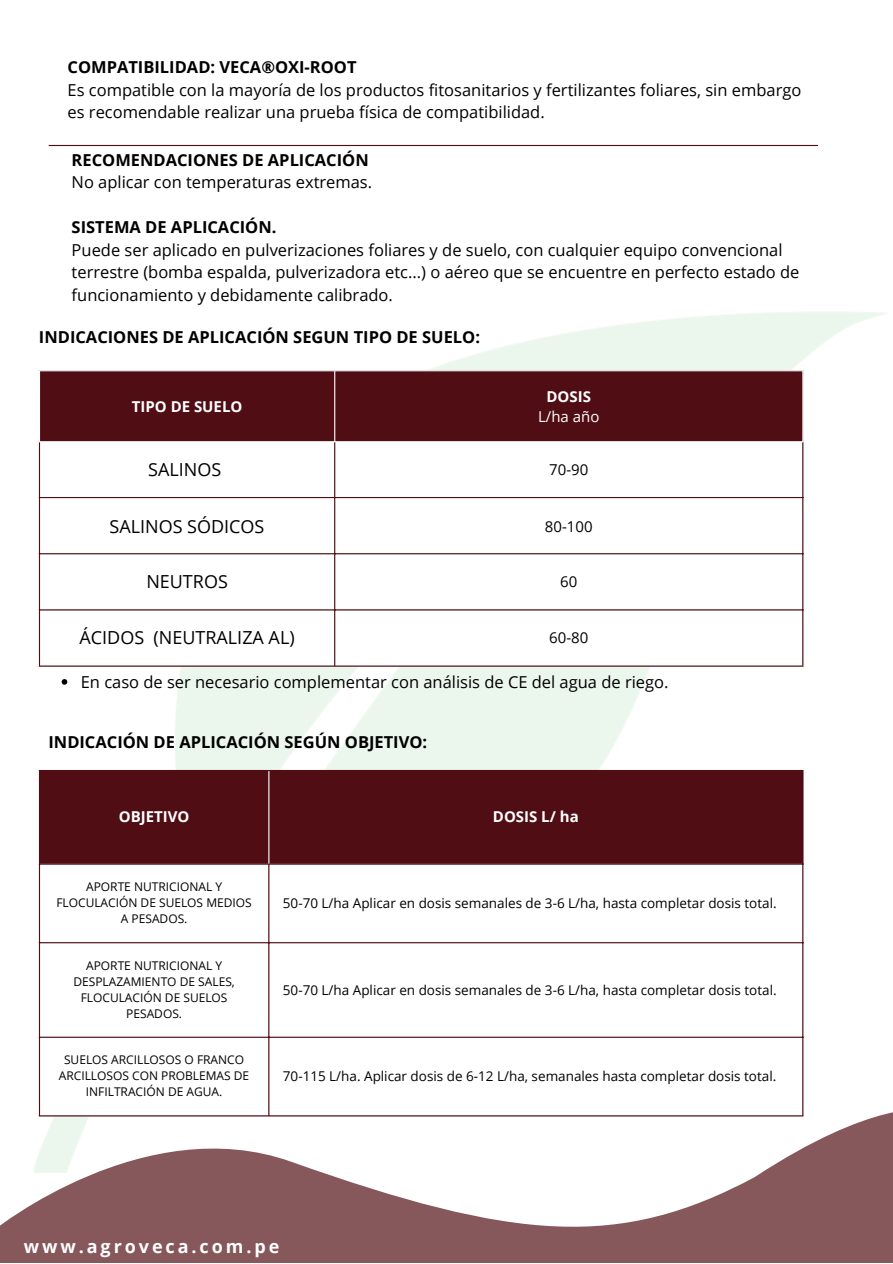
<style>
.page{position:relative;width:893px;height:1264px;background:#fff}
.page>*{position:absolute;margin:0;border:0;box-sizing:border-box;transform-origin:0 0}
.t1{font:18px "Open Sans";color:#000}
.t2{font:700 18px "Open Sans";letter-spacing:.16em;color:#fff}
.t3{font:16.5px/22.5px "Open Sans";color:#000}
.t4{font:700 16.5px "Open Sans";color:#000}
.t5{font:700 15px "Open Sans";color:#fff}
.t6{font:15px "Open Sans";color:#000}
.t7{font:15px "Open Sans";color:#fff}
.t8{font:13.5px "Open Sans";color:#000}
.t9{font:12px/16px "Open Sans";color:#000;text-align:center}
</style>
<div class="page">
<svg style="left:0;top:1112px;width:892px;height:150px;fill:#86575b"></svg>
<img style="left:34px;top:312px;width:855px;height:860px">
<div style="left:40px;top:371px;width:762px;height:70px;background:#510d14"></div>
<svg style="left:40px;top:442px;width:762px;height:223px"></svg>
<hr style="left:39px;top:371px;width:1px;height:70px;background:#fff">
<hr style="left:334px;top:371px;width:1px;height:70px;background:#fff">
<hr style="left:802px;top:371px;width:1px;height:70px;background:#fff">
<hr style="left:39px;top:370px;width:764px;height:1px;background:#fff">
<hr style="left:39px;top:441px;width:764px;height:1px;background:#fff">
<hr style="left:39px;top:442px;width:1px;height:223px;background:#510d14">
<hr style="left:334px;top:442px;width:1px;height:223px;background:#510d14">
<hr style="left:802px;top:442px;width:1px;height:223px;background:#510d14">
<hr style="left:39px;top:497px;width:764px;height:1px;background:#510d14">
<hr style="left:39px;top:553px;width:764px;height:1px;background:#510d14">
<hr style="left:39px;top:609px;width:764px;height:1px;background:#510d14">
<hr style="left:39px;top:665px;width:764px;height:1px;background:#510d14">
<hr style="left:49px;top:145px;width:769px;height:1px;background:#510d14">
<div style="left:40px;top:771px;width:762px;height:92px;background:#510d14"></div>
<svg style="left:40px;top:864px;width:762px;height:251px"></svg>
<hr style="left:39px;top:771px;width:1px;height:344px;background:#510d14">
<hr style="left:268px;top:864px;width:1px;height:251px;background:#510d14">
<hr style="left:802px;top:771px;width:1px;height:344px;background:#510d14">
<hr style="left:39px;top:770px;width:764px;height:1px;background:#510d14">
<hr style="left:39px;top:863px;width:764px;height:1px;background:#510d14">
<hr style="left:39px;top:942px;width:764px;height:1px;background:#510d14">
<hr style="left:39px;top:1036px;width:764px;height:1px;background:#510d14">
<hr style="left:39px;top:1115px;width:764px;height:1px;background:#510d14">
<hr style="left:268px;top:771px;width:1px;height:92px;background:#fff">
<svg style="left:62px;top:679px;width:5px;height:5px"></svg>
<p class="t4" style="left:68px;top:56px;width:290px">COMPATIBILIDAD: VECA®OXI-ROOT</p>
<p class="t3" style="left:68px;top:78px;width:735px">Es compatible con la mayoría de los productos fitosanitarios y fertilizantes foliares, sin embargo es recomendable realizar una prueba física de compatibilidad.</p>
<p class="t4" style="left:72px;top:148px;width:298px">RECOMENDACIONES DE APLICACIÓN</p>
<p class="t3" style="left:72px;top:171px;width:302px">No aplicar con temperaturas extremas.</p>
<p class="t4" style="left:72px;top:216px;width:206px">SISTEMA DE APLICACIÓN.</p>
<p class="t3" style="left:72px;top:238px;width:729px">Puede ser aplicado en pulverizaciones foliares y de suelo, con cualquier equipo convencional terrestre (bomba espalda, pulverizadora etc...) o aéreo que se encuentre en perfecto estado de funcionamiento y debidamente calibrado.</p>
<p class="t4" style="left:39px;top:326px;width:442px">INDICACIONES DE APLICACIÓN SEGUN TIPO DE SUELO:</p>
<p class="t5" style="left:132px;top:396px;width:112px">TIPO DE SUELO</p>
<p class="t5" style="left:546px;top:385px;width:46px">DOSIS</p>
<p class="t7" style="left:538px;top:406px;width:63px">L/ha año</p>
<p class="t1" style="left:148px;top:457px;width:74px">SALINOS</p>
<p class="t6" style="left:549px;top:459px;width:41px">70-90</p>
<p class="t1" style="left:110px;top:513px;width:156px">SALINOS SÓDICOS</p>
<p class="t6" style="left:545px;top:516px;width:49px">80-100</p>
<p class="t1" style="left:146px;top:569px;width:83px">NEUTROS</p>
<p class="t6" style="left:560px;top:571px;width:19px">60</p>
<p class="t1" style="left:80px;top:625px;width:216px">ÁCIDOS (NEUTRALIZA AL)</p>
<p class="t6" style="left:549px;top:627px;width:41px">60-80</p>
<p class="t3" style="left:81px;top:670px;width:589px">En caso de ser necesario complementar con análisis de CE del agua de riego.</p>
<p class="t4" style="left:48px;top:730px;width:380px">INDICACIÓN DE APLICACIÓN SEGÚN OBJETIVO:</p>
<p class="t5" style="left:119px;top:805px;width:72px">OBJETIVO</p>
<p class="t5" style="left:493px;top:805px;width:87px">DOSIS L/ ha</p>
<p class="t9" style="left:56px;top:878px;width:197px">APORTE NUTRICIONAL Y<br>FLOCULACIÓN DE SUELOS MEDIOS<br>A PESADOS.</p>
<p class="t9" style="left:73px;top:957px;width:163px">APORTE NUTRICIONAL Y<br>DESPLAZAMIENTO DE SALES,<br>FLOCULACIÓN DE SUELOS<br>PESADOS.</p>
<p class="t9" style="left:59px;top:1051px;width:192px">SUELOS ARCILLOSOS O FRANCO<br>ARCILLOSOS CON PROBLEMAS DE<br>INFILTRACIÓN DE AGUA.</p>
<p class="t8" style="left:283px;top:893px;width:495px">50-70 L/ha Aplicar en dosis semanales de 3-6 L/ha, hasta completar dosis total.</p>
<p class="t8" style="left:283px;top:980px;width:495px">50-70 L/ha Aplicar en dosis semanales de 3-6 L/ha, hasta completar dosis total.</p>
<p class="t8" style="left:283px;top:1066px;width:495px">70-115 L/ha. Aplicar dosis de 6-12 L/ha, semanales hasta completar dosis total.</p>
<p class="t2" style="left:24px;top:1233px;width:257px">www.agroveca.com.pe</p>
</div>
